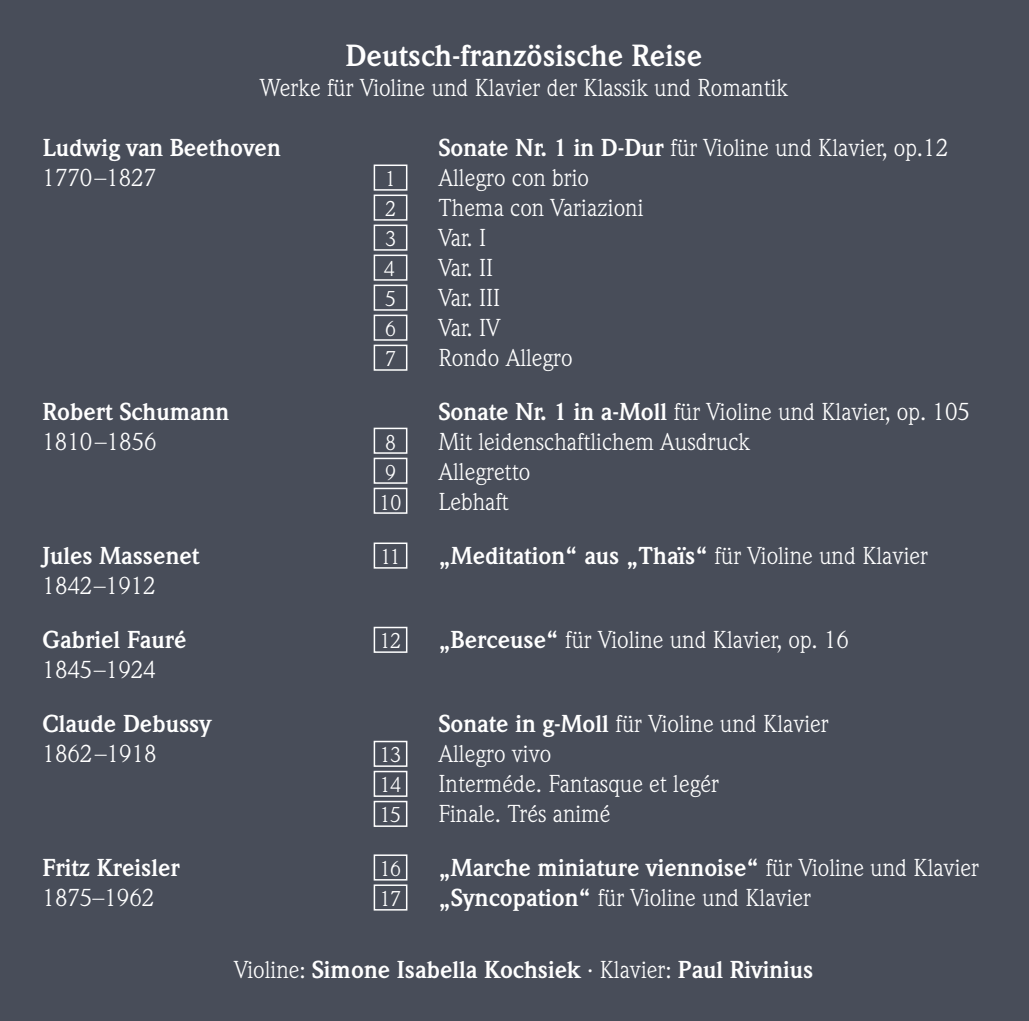
<style>
.page{position:relative;width:1029px;height:1021px;background:#fff}
.page>*{position:absolute;margin:0;border:0;box-sizing:border-box;transform-origin:0 0}
.t1{font:700 30px "Weidemann";color:#fff}
.t2{font:24px "Weidemann";color:#fff}
.t3{font:700 24px "Weidemann";color:#fff}
.t4{font:21px "Weidemann";letter-spacing:-.02em;color:#fff}
.s1{font-weight:700}
.s2{font-weight:400}
</style>
<div class="page">
<div style="left:0;top:0;width:1029px;height:1020px;background:#484d59"></div>
<div style="left:374px;top:164px;width:33px;height:27px;border:2px solid #fff"></div>
<div style="left:374px;top:194px;width:33px;height:27px;border:2px solid #fff"></div>
<div style="left:374px;top:224px;width:33px;height:27px;border:2px solid #fff"></div>
<div style="left:374px;top:254px;width:33px;height:27px;border:2px solid #fff"></div>
<div style="left:374px;top:284px;width:33px;height:27px;border:2px solid #fff"></div>
<div style="left:374px;top:314px;width:33px;height:27px;border:2px solid #fff"></div>
<div style="left:374px;top:344px;width:33px;height:27px;border:2px solid #fff"></div>
<div style="left:374px;top:427px;width:33px;height:27px;border:2px solid #fff"></div>
<div style="left:374px;top:457px;width:33px;height:27px;border:2px solid #fff"></div>
<div style="left:374px;top:487px;width:33px;height:27px;border:2px solid #fff"></div>
<div style="left:374px;top:542px;width:33px;height:26px;border:2px solid #fff"></div>
<div style="left:374px;top:626px;width:33px;height:27px;border:2px solid #fff"></div>
<div style="left:374px;top:740px;width:33px;height:27px;border:2px solid #fff"></div>
<div style="left:374px;top:770px;width:33px;height:27px;border:2px solid #fff"></div>
<div style="left:374px;top:800px;width:33px;height:27px;border:2px solid #fff"></div>
<div style="left:374px;top:854px;width:33px;height:26px;border:2px solid #fff"></div>
<div style="left:374px;top:884px;width:33px;height:26px;border:2px solid #fff"></div>
<p class="t1" style="left:345px;top:38px;width:358px">Deutsch-französische Reise</p>
<p class="t2" style="left:260px;top:73px;width:530px">Werke für Violine und Klavier der Klassik und Romantik</p>
<p class="t3" style="left:43px;top:133px;width:240px">Ludwig van Beethoven</p>
<p class="t2" style="left:439px;top:133px;width:511px"><span class="s1">Sonate Nr. 1 in D-Dur</span> für Violine und Klavier, op.12</p>
<p class="t2" style="left:43px;top:163px;width:115px">1770–1827</p>
<p class="t4" style="left:385px;top:166px;width:12px">1</p>
<p class="t2" style="left:439px;top:163px;width:152px">Allegro con brio</p>
<p class="t4" style="left:385px;top:196px;width:12px">2</p>
<p class="t2" style="left:439px;top:193px;width:206px">Thema con Variazioni</p>
<p class="t4" style="left:385px;top:226px;width:12px">3</p>
<p class="t2" style="left:439px;top:223px;width:49px">Var. I</p>
<p class="t4" style="left:384px;top:256px;width:12px">4</p>
<p class="t2" style="left:439px;top:253px;width:56px">Var. II</p>
<p class="t4" style="left:385px;top:286px;width:12px">5</p>
<p class="t2" style="left:439px;top:283px;width:63px">Var. III</p>
<p class="t4" style="left:385px;top:316px;width:12px">6</p>
<p class="t2" style="left:439px;top:313px;width:63px">Var. IV</p>
<p class="t4" style="left:385px;top:346px;width:12px">7</p>
<p class="t2" style="left:439px;top:343px;width:136px">Rondo Allegro</p>
<p class="t3" style="left:43px;top:397px;width:188px">Robert Schumann</p>
<p class="t2" style="left:439px;top:397px;width:533px"><span class="s1">Sonate Nr. 1 in a-Moll</span> für Violine und Klavier, op. 105</p>
<p class="t2" style="left:43px;top:427px;width:116px">1810–1856</p>
<p class="t4" style="left:385px;top:430px;width:12px">8</p>
<p class="t2" style="left:439px;top:427px;width:313px">Mit leidenschaftlichem Ausdruck</p>
<p class="t4" style="left:385px;top:460px;width:12px">9</p>
<p class="t2" style="left:439px;top:457px;width:93px">Allegretto</p>
<p class="t4" style="left:380px;top:490px;width:23px">10</p>
<p class="t2" style="left:439px;top:487px;width:72px">Lebhaft</p>
<p class="t3" style="left:43px;top:541px;width:158px">Jules Massenet</p>
<p class="t4" style="left:380px;top:544px;width:22px">11</p>
<p class="t3" style="left:439px;top:541px;width:491px">„Meditation“ aus „Thaïs“ <span class="s2">für Violine und Klavier</span></p>
<p class="t2" style="left:43px;top:571px;width:115px">1842–1912</p>
<p class="t3" style="left:43px;top:625px;width:146px">Gabriel Fauré</p>
<p class="t4" style="left:380px;top:628px;width:23px">12</p>
<p class="t2" style="left:439px;top:625px;width:412px"><span class="s1">„Berceuse“</span> für Violine und Klavier, op. 16</p>
<p class="t2" style="left:43px;top:655px;width:115px">1845–1924</p>
<p class="t3" style="left:43px;top:709px;width:170px">Claude Debussy</p>
<p class="t2" style="left:439px;top:709px;width:392px"><span class="s1">Sonate in g-Moll</span> für Violine und Klavier</p>
<p class="t2" style="left:43px;top:739px;width:116px">1862–1918</p>
<p class="t4" style="left:380px;top:742px;width:23px">13</p>
<p class="t2" style="left:439px;top:739px;width:114px">Allegro vivo</p>
<p class="t4" style="left:380px;top:772px;width:23px">14</p>
<p class="t2" style="left:439px;top:769px;width:282px">Interméde. Fantasque et legér</p>
<p class="t4" style="left:380px;top:802px;width:23px">15</p>
<p class="t2" style="left:439px;top:799px;width:174px">Finale. Trés animé</p>
<p class="t3" style="left:43px;top:853px;width:139px">Fritz Kreisler</p>
<p class="t4" style="left:380px;top:856px;width:23px">16</p>
<p class="t3" style="left:439px;top:853px;width:542px">„Marche miniature viennoise“ <span class="s2">für Violine und Klavier</span></p>
<p class="t2" style="left:43px;top:883px;width:113px">1875–1962</p>
<p class="t4" style="left:380px;top:886px;width:23px">17</p>
<p class="t2" style="left:439px;top:883px;width:374px"><span class="s1">„Syncopation“</span> für Violine und Klavier</p>
<p class="t3" style="left:234px;top:955px;width:581px"><span class="s2">Violine:</span> Simone Isabella Kochsiek <span class="s2">· Klavier:</span> Paul Rivinius</p>
</div>
